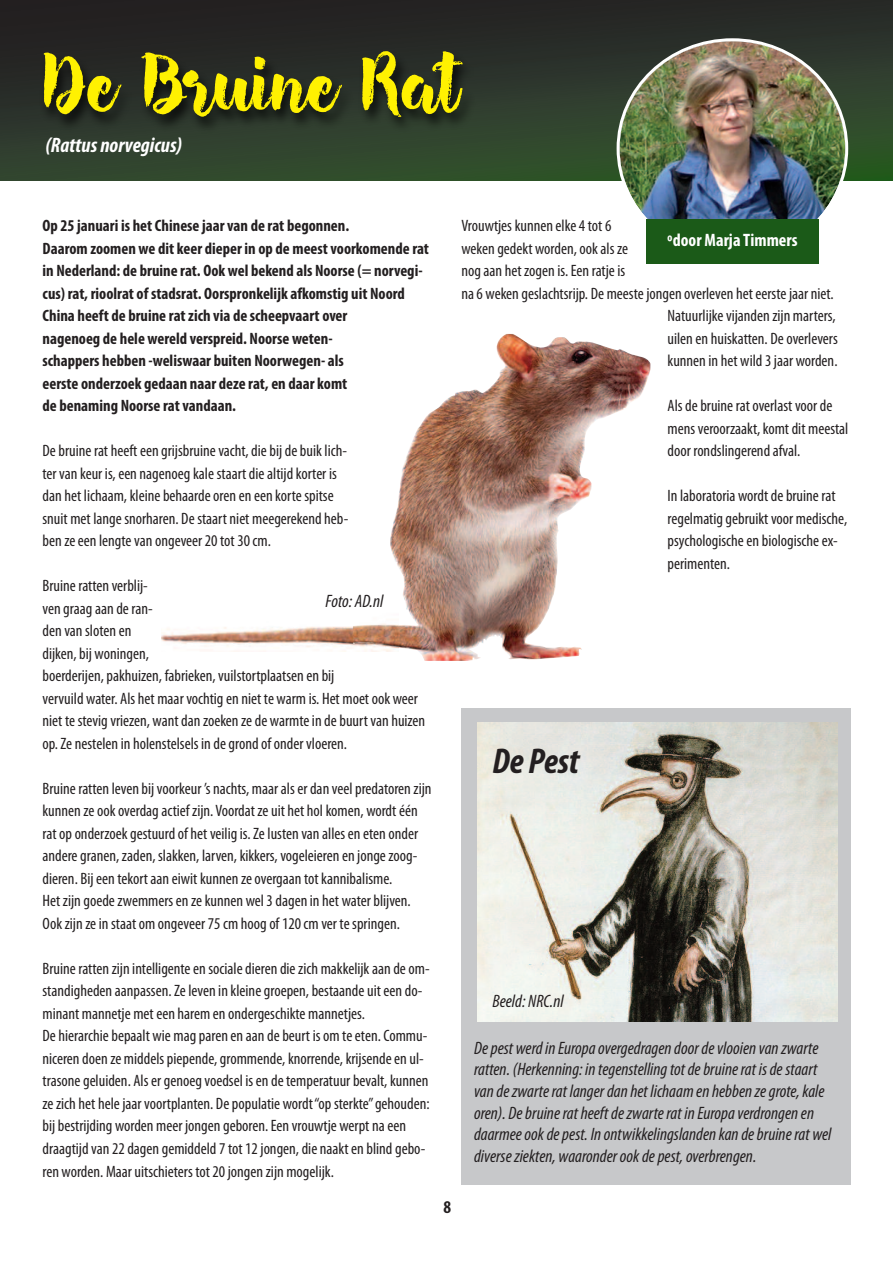
<style>
.page{position:relative;width:893px;height:1263px;background:#fff}
.page>*{position:absolute;margin:0;border:0;box-sizing:border-box;transform-origin:0 0}
.t1{font:78px "Hensa";color:#fff101}
.t2{font:italic 700 condensed 36px "Myriad Pro";color:#231f20}
.t3{font:italic 700 condensed 21px "Myriad Pro";color:#fff}
.t4{font:italic condensed 18px/21.6px "Myriad Pro";color:#231f20}
.t5{font:700 condensed 18px "Myriad Pro";color:#fff}
.t6{font:700 condensed 18px "Myriad Pro";color:#231f20}
.t7{font:condensed 16.5px/22.5px "Myriad Pro";color:#231f20}
.t8{font:700 condensed 16.5px/22.5px "Myriad Pro";color:#231f20}
</style>
<div class="page">
<div style="left:0;top:0;width:893px;height:181px;background:linear-gradient(to bottom,#282129,#305c2a)"></div>
<img style="left:617px;top:38px;width:231px;height:181px">
<img style="left:0;top:43px;width:595px;height:138px">
<div style="left:646px;top:219px;width:173px;height:45px;background:#1b5a18"></div>
<img style="left:161px;top:626px;width:192px;height:26px">
<img style="left:353px;top:334px;width:297px;height:327px">
<div style="left:461px;top:708px;width:389px;height:476px;background:#c7c8ca"></div>
<img style="left:477px;top:722px;width:361px;height:299px">
<h1 class="t1" style="left:43px;top:49px;width:419px">De Bruine Rat</h1>
<p class="t3" style="left:46px;top:138px;width:138px">(Rattus norvegicus)</p>
<p class="t8" style="left:43px;top:216px;width:388px">op 25 januari is het Chinese jaar van de rat begonnen.<br>Daarom zoomen we dit keer dieper in op de meest voorkomende rat in Nederland: de bruine rat. ook wel bekend als Noorse (= norvegi&shy;cus) rat, rioolrat ofstadsrat. oorspronkelijk afkomstig uit Noord China heeft de bruine rat zich via de scheepvaart over<br>nagenoeg de hele wereld verspreid. Noorse weten-<br>schappers hebben -weliswaar buiten Noorwegen- als<br>eerste onderzoek gedaan naar deze rat, en daar komt<br>de benaming Noorse rat vandaan.</p>
<p class="t7" style="left:43px;top:441px;width:307px">De bruine rat heeft een grijsbruine vacht, die bij de buik lich&shy;ter van keur is, een nagenoeg kale staart die altijd korter is dan het lichaam, kleine behaarde oren en een korte spitse snuit met lange snorharen. De staart niet meegerekend heb&shy;ben ze een lengte van ongeveer 20 tot 30 cm.</p>
<p class="t7" style="left:43px;top:576px;width:384px">Bruine ratten verblij-<br>ven graag aan de ran-<br>den van sloten en<br>dijken, bij woningen,<br>boerderijen, pakhuizen, fabrieken, vuilstortplaatsen en bij<br>vervuild water. Als het maar vochtig en niet te warm is. Het moet ook weer niet te stevig vriezen, want dan zoeken ze de warmte in de buurt van huizen op. Ze nestelen in holenstelsels in de grond of onder vloeren.</p>
<p class="t7" style="left:43px;top:779px;width:391px">Bruine ratten leven bij voorkeur ’s nachts, maar als er dan veel predatoren zijn kunnen ze ook overdag actief zijn. Voordat ze uit het hol komen, wordt één rat op onderzoek gestuurd of het veilig is. Ze lusten van alles en eten onder andere granen, zaden, slakken, larven, kikkers, vogeleieren en jonge zoog&shy;dieren. Bij een tekort aan eiwit kunnen ze overgaan tot kannibalisme.<br>Het zijn goede zwemmers en ze kunnen wel 3 dagen in het water blijven.<br>Ook zijn ze in staat om ongeveer 75 cm hoog of 120 cm ver te springen.</p>
<p class="t7" style="left:43px;top:959px;width:389px">Bruine ratten zijn intelligente en sociale dieren die zich makkelijk aan de om&shy;standigheden aanpassen. Ze leven in kleine groepen, bestaande uit een do&shy;minant mannetje met een harem en ondergeschikte mannetjes.<br>De hierarchie bepaalt wie mag paren en aan de beurt is om te eten. Commu&shy;niceren doen ze middels piepende, grommende, knorrende, krijsende en ul&shy;trasone geluiden. Als er genoeg voedsel is en de temperatuur bevalt, kunnen ze zich het hele jaar voortplanten. De populatie wordt“op sterkte”gehouden: bij bestrijding worden meer jongen geboren. Een vrouwtje werpt na een draagtijd van 22 dagen gemiddeld 7 tot 12 jongen, die naakt en blind gebo&shy;ren worden. Maar uitschieters tot 20 jongen zijn mogelijk.</p>
<p class="t4" style="left:326px;top:592px;width:59px">Foto: AD.nl</p>
<p class="t7" style="left:461px;top:216px;width:152px">Vrouwtjes kunnen elke 4 tot 6</p>
<p class="t7" style="left:461px;top:239px;width:168px">weken gedekt worden, ook als ze</p>
<p class="t7" style="left:461px;top:261px;width:165px">nog aan het zogen is. Een ratje is</p>
<p class="t7" style="left:461px;top:284px;width:374px">na 6 weken geslachtsrijp. De meeste jongen overleven het eerste jaar niet.</p>
<p class="t7" style="left:668px;top:306px;width:170px">Natuurlijke vijanden zijn marters,</p>
<p class="t7" style="left:668px;top:329px;width:172px">uilen en huiskatten. De overlevers</p>
<p class="t7" style="left:668px;top:351px;width:171px">kunnen in het wild 3 jaar worden.</p>
<p class="t7" style="left:668px;top:396px;width:182px">Als de bruine rat overlast voor de mens veroorzaakt, komt dit meestal door rondslingerend afval.</p>
<p class="t7" style="left:668px;top:486px;width:181px">In laboratoria wordt de bruine rat regelmatig gebruikt voor medische, psychologische en biologische ex&shy;perimenten.</p>
<p class="t5" style="left:667px;top:233px;width:132px">ºdoor Marja Timmers</p>
<h2 class="t2" style="left:492px;top:748px;width:89px">De Pest</h2>
<p class="t6" style="left:443px;top:1200px;width:9px">8</p>
<p class="t4" style="left:492px;top:991px;width:73px">Beeld: NRC.nl</p>
<p class="t4" style="left:474px;top:1038px;width:359px">Depest werdinEuropaovergedragendoordevlooienvanzwarte ratten. (Herkenning: integenstellingtotdebruinerat isdestaart vandezwarterat langerdanhet lichaamenhebbenzegrote,kale oren). Debruineratheeftdezwarterat inEuropaverdrongenen daarmeeookdepest. Inontwikkelingslandenkandebruinerat wel diverseziekten, waaronderookdepest,overbrengen.</p>
</div>
